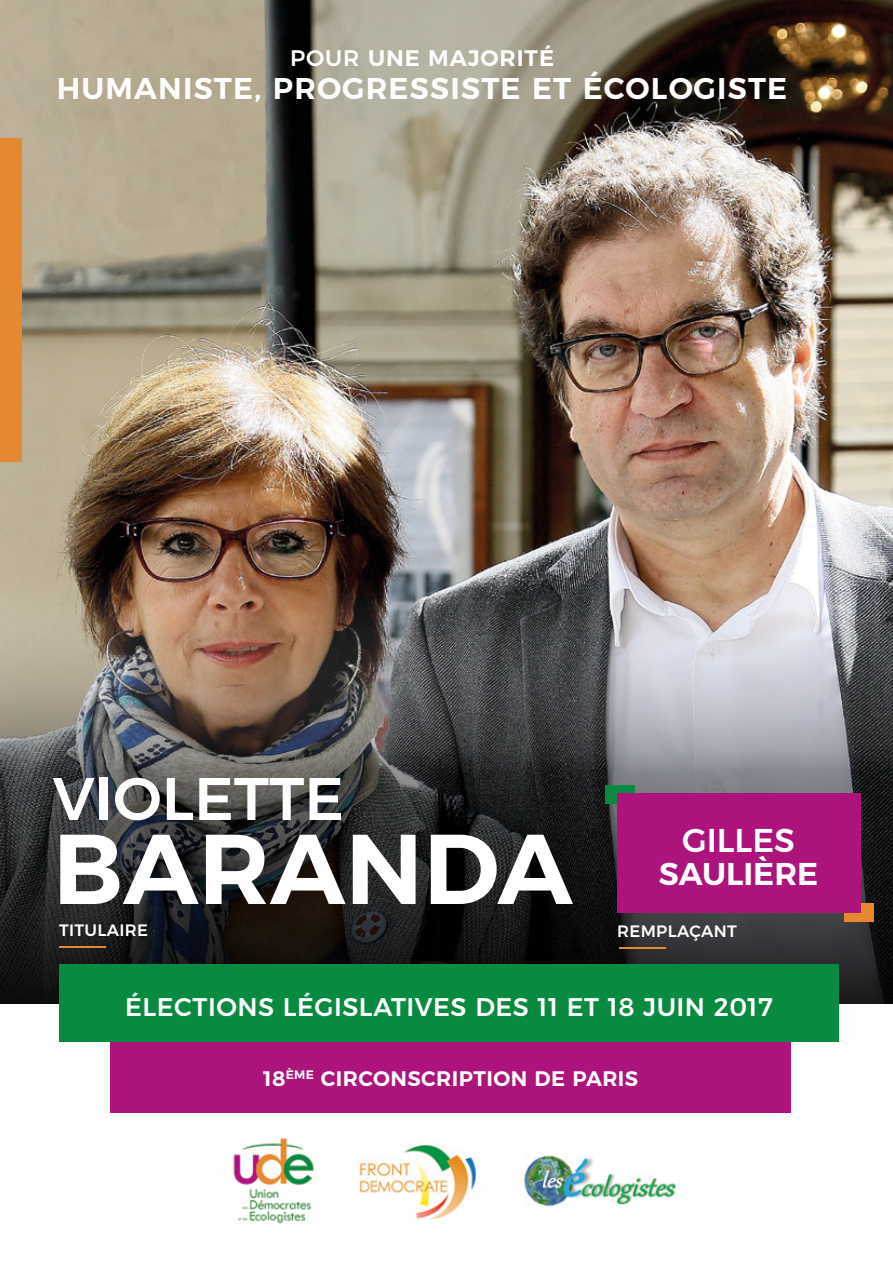
<style>
.page{position:relative;width:893px;height:1263px;background:#fff}
.page>*{position:absolute;margin:0;border:0;box-sizing:border-box;transform-origin:0 0}
.t1{font:600 99px "Montserrat";color:#fff}
.t2{font:500 60px "Montserrat";color:#fff}
.t3{font:500 33px "Montserrat";color:#fff}
.t4{font:600 31.5px "Montserrat";color:#fff}
.t5{font:600 30px "Montserrat";letter-spacing:.04em;color:#fff}
.t6{font:500 25.5px "Montserrat";letter-spacing:.02em;color:#fff}
.t7{font:600 22.5px "Montserrat";letter-spacing:.04em;color:#fff}
.t8{font:600 21px "Montserrat";letter-spacing:.02em;color:#fff}
.t9{font:500 16.5px "Montserrat";letter-spacing:.02em;color:#fff}
.s1{font-weight:500}
</style>
<div class="page">
<img style="left:0;top:0;width:893px;height:541px">
<img style="left:0;top:541px;width:893px;height:463px">
<div style="left:111px;top:1009px;width:680px;height:104px;background:#ac147c"></div>
<div style="left:59px;top:964px;width:780px;height:78px;background:#088a41"></div>
<div style="left:0;top:138px;width:21px;height:323px;background:#e58930"></div>
<hr style="left:59px;top:946px;width:47px;height:1px;background:#e58930">
<img style="left:233px;top:1138px;width:81px;height:86px">
<img style="left:359px;top:1144px;width:118px;height:76px">
<hr style="left:619px;top:947px;width:47px;height:1px;background:#e58930">
<div style="left:844px;top:903px;width:30px;height:19px;background:#e58930"></div>
<div style="left:605px;top:785px;width:29px;height:19px;background:#088a41"></div>
<div style="left:617px;top:793px;width:243px;height:119px;background:#ac147c"></div>
<img style="left:524px;top:1155px;width:153px;height:52px">
<p class="t7" style="left:290px;top:40px;width:266px"><span class="s1">POUR</span> UNE MAJORITÉ</p>
<p class="t5" style="left:57px;top:64px;width:732px">HUMANISTE, PROGRESSISTE ET ÉCOLOGISTE</p>
<h2 class="t2" style="left:53px;top:750px;width:293px">VIOLETTE</h2>
<h1 class="t1" style="left:53px;top:788px;width:521px">BARANDA</h1>
<p class="t9" style="left:59px;top:917px;width:90px">TITULAIRE</p>
<p class="t3" style="left:682px;top:814px;width:114px">GILLES</p>
<p class="t4" style="left:659px;top:848px;width:161px">SAULIÈRE</p>
<p class="t9" style="left:617px;top:918px;width:121px">REMPLAÇANT</p>
<p class="t6" style="left:125px;top:986px;width:649px">ÉLECTIONS LÉGISLATIVES DES 11 ET 18 JUIN 2017</p>
<p class="t8" style="left:263px;top:1061px;width:377px">18<sup>ÈME</sup> CIRCONSCRIPTION DE PARIS</p>
</div>
